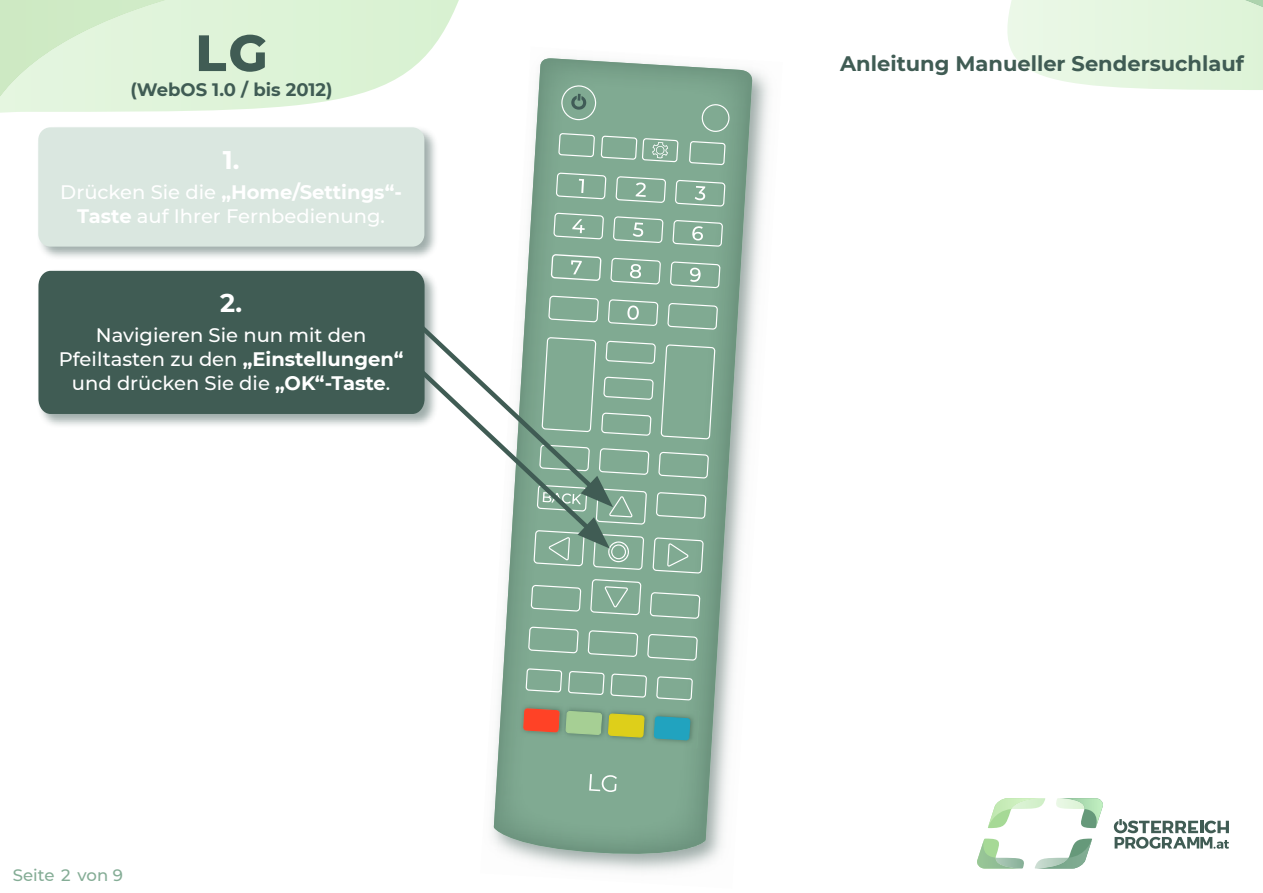
<style>
.page{position:relative;width:1263px;height:893px;background:#fff}
.page>*{position:absolute;margin:0;border:0;box-sizing:border-box;transform-origin:0 0}
.t1{font:800 51px "Montserrat";color:#405c54}
.t2{font:700 25.5px "Montserrat";color:#fff}
.t3{font:700 21px "Montserrat";color:#405c54}
.t4{font:500 19.5px/24px "Montserrat";color:#fff;text-align:center}
.t5{font:700 18px "Montserrat";color:#405c54}
.t6{font:500 16.5px "Montserrat";color:#85ad96}
.s1{font-weight:700}
</style>
<div class="page">
<img style="left:1007px;top:0;width:25px;height:71px">
<svg style="left:1114px;top:819px;width:115px;height:30px"></svg>
<svg style="left:988px;top:827px;width:12px;height:1px"></svg>
<img style="left:988px;top:798px;width:55px;height:29px">
<svg style="left:1084px;top:827px;width:12px;height:1px"></svg>
<img style="left:1056px;top:798px;width:4px;height:10px">
<img style="left:1060px;top:798px;width:43px;height:29px">
<img style="left:1022px;top:859px;width:2px;height:9px">
<img style="left:977px;top:839px;width:45px;height:29px">
<img style="left:1035px;top:839px;width:57px;height:29px">
<img style="left:418px;top:0;width:41px;height:63px">
<img style="left:494px;top:58px;width:258px;height:800px">
<svg style="left:561px;top:85px;width:36px;height:36px"></svg>
<svg style="left:589px;top:774px;width:28px;height:18px"></svg>
<svg style="left:701px;top:104px;width:29px;height:28px"></svg>
<svg style="left:551px;top:254px;width:50px;height:27px"></svg>
<svg style="left:556px;top:173px;width:50px;height:26px"></svg>
<svg style="left:615px;top:176px;width:51px;height:27px"></svg>
<svg style="left:675px;top:180px;width:50px;height:27px"></svg>
<svg style="left:553px;top:213px;width:51px;height:26px"></svg>
<svg style="left:613px;top:216px;width:50px;height:27px"></svg>
<svg style="left:672px;top:220px;width:51px;height:27px"></svg>
<svg style="left:610px;top:258px;width:51px;height:27px"></svg>
<svg style="left:670px;top:261px;width:50px;height:27px"></svg>
<svg style="left:528px;top:627px;width:51px;height:26px"></svg>
<svg style="left:588px;top:630px;width:50px;height:27px"></svg>
<svg style="left:647px;top:634px;width:51px;height:27px"></svg>
<svg style="left:558px;top:133px;width:37px;height:24px"></svg>
<svg style="left:689px;top:141px;width:37px;height:24px"></svg>
<svg style="left:526px;top:668px;width:36px;height:24px"></svg>
<svg style="left:568px;top:671px;width:79px;height:27px;background:#8eb39e"></svg>
<svg style="left:656px;top:676px;width:37px;height:24px"></svg>
<img style="left:516px;top:699px;width:50px;height:41px">
<img style="left:560px;top:702px;width:49px;height:41px">
<img style="left:558px;top:702px;width:11px;height:38px">
<svg style="left:523px;top:708px;width:78px;height:27px;background:#b98d67"></svg>
<img style="left:603px;top:705px;width:48px;height:40px">
<img style="left:601px;top:705px;width:10px;height:38px">
<svg style="left:608px;top:713px;width:37px;height:25px"></svg>
<img style="left:649px;top:707px;width:50px;height:41px">
<img style="left:646px;top:707px;width:7px;height:38px">
<svg style="left:654px;top:716px;width:36px;height:24px"></svg>
<svg style="left:601px;top:136px;width:77px;height:26px;background:#93b7a3"></svg>
<svg style="left:439px;top:296px;width:279px;height:323px"></svg>
<div style="left:36px;top:269px;width:403px;height:159px;background:#405c57;opacity:.5"></div>
<div style="left:38px;top:271px;width:387px;height:143px;background:#405c54"></div>
<div style="left:36px;top:125px;width:402px;height:136px;background:#405c57;opacity:.5"></div>
<div style="left:38px;top:127px;width:386px;height:120px;background:#dae7e0;border-radius:12px"></div>
<h1 class="t1" style="left:195px;top:16px;width:74px">LG</h1>
<p class="t5" style="left:130px;top:76px;width:204px">(WebOS 1.0 / bis 2012)</p>
<p class="t2" style="left:223px;top:141px;width:18px">1.</p>
<p class="t4" style="left:60px;top:179px;width:343px">Drücken Sie die <span class="s1">„Home/Settings“-<br>Taste</span> auf Ihrer Fernbedienung.</p>
<p class="t2" style="left:220px;top:285px;width:23px">2.</p>
<p class="t4" style="left:96px;top:323px;width:272px">Navigieren Sie nun mit den</p>
<p class="t4" style="left:59px;top:347px;width:346px">Pfeiltasten zu den <span class="s1">„Einstellungen“ </span>und drücken Sie die <span class="s1">„OK“-Taste</span>.</p>
<p class="t6" style="left:13px;top:864px;width:111px">Seite 2 von 9</p>
<p class="t3" style="left:840px;top:48px;width:405px">Anleitung Manueller Sendersuchlauf</p>
</div>
